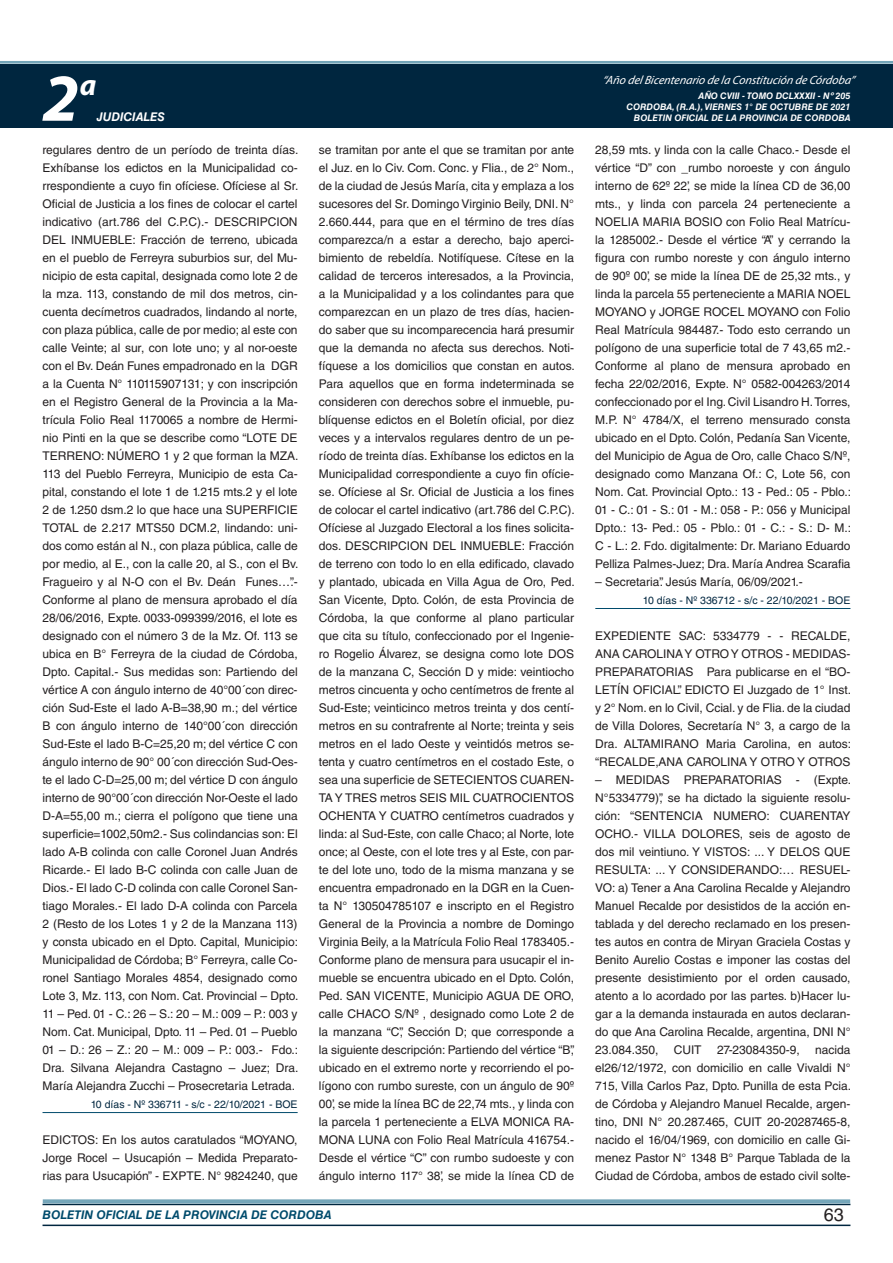
<style>
.page{position:relative;width:893px;height:1263px;background:#fff}
.page>*{position:absolute;margin:0;border:0;box-sizing:border-box;transform-origin:0 0}
.t1{font:italic 700 67.5px "Myriad Pro";color:#fff}
.t2{font:italic 700 30px "Myriad Pro";color:#fff}
.t3{font:18px "Helvetica LT Std";color:#231f20}
.t4{font:12px/18px "Helvetica LT Std";color:#231f20;text-align:justify}
.t5{font:italic 12px "Myriad Pro";color:#fff}
.t6{font:italic 700 12px "Helvetica LT Std";color:#004b6c}
.t7{font:italic 700 12px "Helvetica LT Std";color:#fff}
.t8{font:10.5px "Helvetica LT Std";color:#00263f}
.t9{font:italic 700 9px/10.8px "Helvetica LT Std";color:#fff;text-align:right}
</style>
<div class="page">
<div style="left:0;top:61px;width:893px;height:6px;background:#fff;opacity:.75"></div>
<div style="left:0;top:64px;width:893px;height:64px;background:#00263f"></div>
<hr style="left:43px;top:1224px;width:807px;height:2px;background:#00263f">
<div style="left:42px;top:1198px;width:809px;height:8px;background:#fff;opacity:.75"></div>
<hr style="left:43px;top:1112px;width:255px;height:1px;background:#004b6c">
<hr style="left:595px;top:608px;width:255px;height:1px;background:#004b6c">
<p class="t5" style="left:603px;top:72px;width:254px">“Año delBicentenario de la Constitución de Córdoba”</p>
<h1 class="t1" style="left:43px;top:54px;width:38px">2</h1>
<h2 class="t2" style="left:80px;top:66px;width:18px">a</h2>
<p class="t9" style="left:626px;top:91px;width:225px">AÑO CVIII - TOMO DCLXXXII - Nº 205<br>CORDOBA, (R.A.), VIERNES 1° DE OCTUBRE DE 2021</p>
<p class="t7" style="left:97px;top:110px;width:70px">JUDICIALES</p>
<p class="t9" style="left:634px;top:112px;width:218px">BOLETIN OFICIAL DE LA PROVINCIA DE CORDOBA</p>
<p class="t4" style="left:43px;top:141px;width:257px">regulares dentro de un período de treinta días.<br>Exhíbanse los edictos en la Municipalidad co&shy;rrespondiente a cuyo fin ofíciese. Ofíciese al Sr.<br>Oficial de Justicia a los fines de colocar el cartel indicativo (art.786 del C.P.C).- DESCRIPCION DEL INMUEBLE: Fracción de terreno, ubicada en el pueblo de Ferreyra suburbios sur, del Mu&shy;nicipio de esta capital, designada como lote 2 de la mza. 113, constando de mil dos metros, cin&shy;cuenta decímetros cuadrados, lindando al norte, con plaza pública, calle de por medio; al este con calle Veinte; al sur, con lote uno; y al nor-oeste con el Bv. Deán Funes empadronado en la DGR a la Cuenta N° 110115907131; y con inscripción en el Registro General de la Provincia a la Ma&shy;trícula Folio Real 1170065 a nombre de Hermi&shy;nio Pinti en la que se describe como “LOTE DE TERRENO: NÚMERO 1 y 2 que forman la MZA.<br>113 del Pueblo Ferreyra, Municipio de esta Ca&shy;pital, constando el lote 1 de 1.215 mts.2 y el lote 2 de 1.250 dsm.2 lo que hace una SUPERFICIE TOTAL de 2.217 MTS50 DCM.2, lindando: uni&shy;dos como están al N., con plaza pública, calle de por medio, al E., con la calle 20, al S., con el Bv.<br>Fragueiro y al N-O con el Bv. Deán Funes…”.- Conforme al plano de mensura aprobado el día 28/06/2016, Expte. 0033-099399/2016, el lote es designado con el número 3 de la Mz. Of. 113 se ubica en B° Ferreyra de la ciudad de Córdoba, Dpto. Capital.- Sus medidas son: Partiendo del vértice A con ángulo interno de 40°00´con direc&shy;ción Sud-Este el lado A-B=38,90 m.; del vértice B con ángulo interno de 140°00´con dirección Sud-Este el lado B-C=25,20 m; del vértice C con ángulo interno de 90° 00´con dirección Sud-Oes&shy;te el lado C-D=25,00 m; del vértice D con ángulo interno de 90°00´con dirección Nor-Oeste el lado D-A=55,00 m.; cierra el polígono que tiene una superficie=1002,50m2.- Sus colindancias son: El lado A-B colinda con calle Coronel Juan Andrés Ricarde.- El lado B-C colinda con calle Juan de Dios.- El lado C-D colinda con calle Coronel San&shy;tiago Morales.- El lado D-A colinda con Parcela 2 (Resto de los Lotes 1 y 2 de la Manzana 113) y consta ubicado en el Dpto. Capital, Municipio:<br>Municipalidad de Córdoba; B° Ferreyra, calle Co&shy;ronel Santiago Morales 4854, designado como Lote 3, Mz. 113, con Nom. Cat. Provincial – Dpto.<br>11 – Ped. 01 - C.: 26 – S.: 20 – M.: 009 – P.: 003 y Nom. Cat. Municipal, Dpto. 11 – Ped. 01 – Pueblo 01 – D.: 26 – Z.: 20 – M.: 009 – P.: 003.- Fdo.:<br>Dra. Silvana Alejandra Castagno – Juez; Dra.<br>María Alejandra Zucchi – Prosecretaria Letrada.</p>
<p class="t8" style="left:91px;top:1098px;width:208px">10 días - Nº 336711 - s/c - 22/10/2021 - BOE</p>
<p class="t4" style="left:43px;top:1131px;width:257px">EDICTOS: En los autos caratulados “MOYANO, Jorge Rocel – Usucapión – Medida Preparato&shy;rias para Usucapión” - EXPTE. N° 9824240, que</p>
<p class="t4" style="left:319px;top:141px;width:257px">se tramitan por ante el que se tramitan por ante el Juz. en lo Civ. Com. Conc. y Flia., de 2° Nom., de la ciudad de Jesús María, cita y emplaza a los sucesores del Sr. Domingo Virginio Beily, DNI. N° 2.660.444, para que en el término de tres días comparezca/n a estar a derecho, bajo aperci&shy;bimiento de rebeldía. Notifíquese. Cítese en la calidad de terceros interesados, a la Provincia, a la Municipalidad y a los colindantes para que comparezcan en un plazo de tres días, hacien&shy;do saber que su incomparecencia hará presumir que la demanda no afecta sus derechos. Noti&shy;fíquese a los domicilios que constan en autos.<br>Para aquellos que en forma indeterminada se consideren con derechos sobre el inmueble, pu&shy;blíquense edictos en el Boletín oficial, por diez veces y a intervalos regulares dentro de un pe&shy;ríodo de treinta días. Exhíbanse los edictos en la Municipalidad correspondiente a cuyo fin ofície&shy;se. Ofíciese al Sr. Oficial de Justicia a los fines de colocar el cartel indicativo (art.786 del C.P.C).<br>Ofíciese al Juzgado Electoral a los fines solicita&shy;dos. DESCRIPCION DEL INMUEBLE: Fracción de terreno con todo lo en ella edificado, clavado y plantado, ubicada en Villa Agua de Oro, Ped.<br>San Vicente, Dpto. Colón, de esta Provincia de Córdoba, la que conforme al plano particular que cita su título, confeccionado por el Ingenie&shy;ro Rogelio Álvarez, se designa como lote DOS de la manzana C, Sección D y mide: veintiocho metros cincuenta y ocho centímetros de frente al Sud-Este; veinticinco metros treinta y dos centí&shy;metros en su contrafrente al Norte; treinta y seis metros en el lado Oeste y veintidós metros se&shy;tenta y cuatro centímetros en el costado Este, o sea una superficie de SETECIENTOS CUAREN-TA Y TRES metros SEIS MIL CUATROCIENTOS OCHENTA Y CUATRO centímetros cuadrados y linda: al Sud-Este, con calle Chaco; al Norte, lote once; al Oeste, con el lote tres y al Este, con par&shy;te del lote uno, todo de la misma manzana y se encuentra empadronado en la DGR en la Cuen&shy;ta N° 130504785107 e inscripto en el Registro General de la Provincia a nombre de Domingo Virginia Beily, a la Matrícula Folio Real 1783405.- Conforme plano de mensura para usucapir el in&shy;mueble se encuentra ubicado en el Dpto. Colón, Ped. SAN VICENTE, Municipio AGUA DE ORO, calle CHACO S/Nº , designado como Lote 2 de la manzana “C”, Sección D; que corresponde a la siguiente descripción: Partiendo del vértice “B”, ubicado en el extremo norte y recorriendo el po&shy;lígono con rumbo sureste, con un ángulo de 90º 00’, se mide la línea BC de 22,74 mts., y linda con la parcela 1 perteneciente a ELVA MONICA RA-MONA LUNA con Folio Real Matrícula 416754.- Desde el vértice “C” con rumbo sudoeste y con ángulo interno 117° 38’, se mide la línea CD de</p>
<p class="t4" style="left:595px;top:141px;width:257px">28,59 mts. y linda con la calle Chaco.- Desde el vértice “D” con _rumbo noroeste y con ángulo interno de 62º 22’, se mide la línea CD de 36,00 mts., y linda con parcela 24 perteneciente a NOELIA MARIA BOSIO con Folio Real Matrícu&shy;la 1285002.- Desde el vértice “A” y cerrando la figura con rumbo noreste y con ángulo interno de 90º 00’, se mide la línea DE de 25,32 mts., y linda la parcela 55 perteneciente a MARIA NOEL MOYANO y JORGE ROCEL MOYANO con Folio Real Matrícula 984487.- Todo esto cerrando un polígono de una superficie total de 7 43,65 m2.- Conforme al plano de mensura aprobado en fecha 22/02/2016, Expte. N° 0582-004263/2014 confeccionado por el Ing. Civil Lisandro H. Torres, M.P. N° 4784/X, el terreno mensurado consta ubicado en el Dpto. Colón, Pedanía San Vicente, del Municipio de Agua de Oro, calle Chaco S/Nº, designado como Manzana Of.: C, Lote 56, con Nom. Cat. Provincial Opto.: 13 - Ped.: 05 - Pblo.:<br>01 - C.: 01 - S.: 01 - M.: 058 - P.: 056 y Municipal Dpto.: 13- Ped.: 05 - Pblo.: 01 - C.: - S.: D- M.:<br>C - L.: 2. Fdo. digitalmente: Dr. Mariano Eduardo Pelliza Palmes-Juez; Dra. María Andrea Scarafia</p>
<p class="t4" style="left:595px;top:573px;width:209px">– Secretaria”. Jesús María, 06/09/2021.-</p>
<p class="t8" style="left:643px;top:594px;width:209px">10 días - Nº 336712 - s/c - 22/10/2021 - BOE</p>
<p class="t4" style="left:595px;top:627px;width:257px">EXPEDIENTE SAC: 5334779 - - RECALDE, ANA CAROLINA Y OTRO Y OTROS - MEDIDAS-PREPARATORIAS Para publicarse en el “BO-LETÍN OFICIAL”. EDICTO El Juzgado de 1° Inst. y 2° Nom. en lo Civil, Ccial. y de Flia. de la ciudad de Villa Dolores, Secretaría N° 3, a cargo de la Dra. ALTAMIRANO Maria Carolina, en autos: “RECALDE,ANA CAROLINA Y OTRO Y OTROS</p>
<p class="t4" style="left:595px;top:771px;width:257px">– MEDIDAS PREPARATORIAS - (Expte.<br>N°5334779)”, se ha dictado la siguiente resolu&shy;ción: “SENTENCIA NUMERO: CUARENTAY OCHO.- VILLA DOLORES, seis de agosto de dos mil veintiuno. Y VISTOS: ... Y DELOS QUE RESULTA: ... Y CONSIDERANDO:… RESUEL-VO: a) Tener a Ana Carolina Recalde y Alejandro Manuel Recalde por desistidos de la acción en&shy;tablada y del derecho reclamado en los presen&shy;tes autos en contra de Miryan Graciela Costas y Benito Aurelio Costas e imponer las costas del presente desistimiento por el orden causado, atento a lo acordado por las partes. b)Hacer lu&shy;gar a la demanda instaurada en autos declaran&shy;do que Ana Carolina Recalde, argentina, DNI N° 23.084.350,</p>
<p class="t4" style="left:674px;top:1041px;width:29px">CUIT</p>
<p class="t4" style="left:717px;top:1041px;width:84px">27-23084350-9,</p>
<p class="t4" style="left:595px;top:1041px;width:257px;text-indent:220px">nacida el26/12/1972, con domicilio en calle Vivaldi N° 715, Villa Carlos Paz, Dpto. Punilla de esta Pcia. de Córdoba y Alejandro Manuel Recalde, argen&shy;tino, DNI N° 20.287.465, CUIT 20-20287465-8, nacido el 16/04/1969, con domicilio en calle Gi&shy;menez Pastor N° 1348 B° Parque Tablada de la Ciudad de Córdoba, ambos de estado civil solte-</p>
<p class="t6" style="left:43px;top:1208px;width:290px">BOLETIN OFICIAL DE LA PROVINCIA DE CORDOBA</p>
<h3 class="t3" style="left:824px;top:1204px;width:22px">63</h3>
</div>
